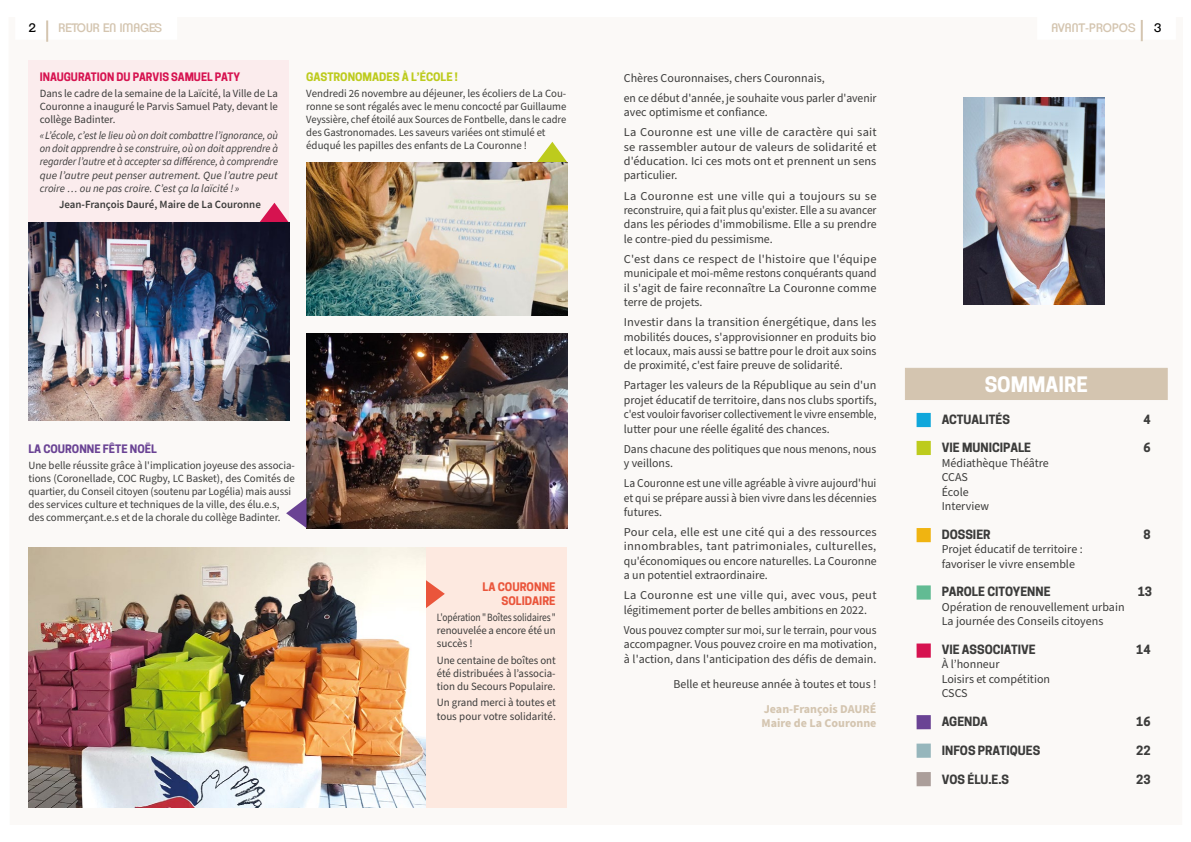
<style>
.page{position:relative;width:1191px;height:842px;background:#fff}
.page>*{position:absolute;margin:0;border:0;box-sizing:border-box;transform-origin:0 0}
.t1{font:700 20px "Cooper Hewitt";color:#fff}
.t2{font:12px/14.4px "Source Sans Pro";color:#3c3c3b;text-align:justify;scale:1.04 1}
.t3{font:12px/14.4px "Source Sans Pro";color:#3c3c3b}
.t4{font:12px/14.4px "Source Sans Pro";color:#3c3c3b;text-align:justify;scale:.95 1}
.t5{font:700 12px "Cooper Hewitt";color:#3c3c3b}
.t6{font:12px/14.4px "Source Sans Pro";color:#3c3c3b;text-align:justify;scale:.96 1}
.t7{font:700 12px/13.5px "Source Sans Pro";color:#d4c5b0}
.t8{font:12px "Clemente P Dai";color:#d4c5b0}
.t9{font:12px "Clemente P Dai";color:#000}
.t10{font:11.1px/13.3px "Source Sans Pro";color:#3c3c3b;text-align:justify}
.t11{font:11.1px/13.3px "Source Sans Pro";color:#3c3c3b;text-align:justify;scale:.86 1}
.t12{font:700 11.1px/13.3px "Cooper Hewitt";color:#ea553b;text-align:right}
.t13{font:11px/13.2px "Source Sans Pro";color:#3c3c3b}
.t14{font:italic 11px/13.2px "Source Sans Pro";color:#3c3c3b;text-align:justify;scale:.95 1}
.t15{font:600 11px "Source Sans Pro";color:#3c3c3b}
.t16{font:700 11px "Cooper Hewitt";color:#d61350}
.t17{font:700 11px "Cooper Hewitt";color:#bdcb1d}
.t18{font:700 11px "Cooper Hewitt";color:#6a4394}
</style>
<div class="page">
<div style="left:28px;top:60px;width:261px;height:162px;background:#fbeced"></div>
<div style="left:425px;top:547px;width:142px;height:261px;background:#fde9e0"></div>
<svg style="left:537px;top:142px;width:30px;height:20px"></svg>
<svg style="left:259px;top:203px;width:30px;height:20px"></svg>
<img style="left:28px;top:223px;width:261px;height:198px">
<img style="left:963px;top:97px;width:141px;height:207px">
<img style="left:306px;top:333px;width:261px;height:196px">
<img style="left:306px;top:162px;width:261px;height:153px">
<svg style="left:286px;top:498px;width:20px;height:30px"></svg>
<svg style="left:425px;top:579px;width:20px;height:30px"></svg>
<img style="left:28px;top:547px;width:397px;height:261px">
<hr style="left:46px;top:20px;width:2px;height:22px;background:#d4c5b0">
<hr style="left:1140px;top:20px;width:2px;height:21px;background:#d4c5b0">
<div style="left:916px;top:413px;width:14px;height:14px;background:#10a7db"></div>
<div style="left:916px;top:441px;width:14px;height:14px;background:#bdcb1d"></div>
<div style="left:916px;top:528px;width:14px;height:14px;background:#f0b411"></div>
<div style="left:916px;top:715px;width:14px;height:14px;background:#6a4394"></div>
<div style="left:905px;top:368px;width:262px;height:32px;background:#d4c5b0"></div>
<div style="left:916px;top:743px;width:14px;height:15px;background:#96b6bc"></div>
<div style="left:916px;top:643px;width:14px;height:15px;background:#d61350"></div>
<div style="left:916px;top:585px;width:14px;height:15px;background:#62bb93"></div>
<div style="left:916px;top:772px;width:14px;height:14px;background:#ab9e9a"></div>
<p class="t9" style="left:29px;top:21px;width:9px">2</p>
<p class="t8" style="left:59px;top:21px;width:105px">RETOUR EN IMAGES</p>
<p class="t8" style="left:1051px;top:21px;width:86px">AVANT-PROPOS</p>
<p class="t9" style="left:1153px;top:21px;width:9px">3</p>
<p class="t3" style="left:624px;top:68px;width:254px;line-height:20.1px">Chères Couronnaises, chers Couronnais,<br>en ce début d'année, je souhaite vous parler d'avenir</p>
<p class="t3" style="left:624px;top:103px;width:254px;line-height:20.1px">avec optimisme et confiance.<br>La Couronne est une ville de caractère qui sait</p>
<p class="t2" style="left:624px;top:140px;width:245px">se rassembler autour de valeurs de solidarité et d'éducation. Ici ces mots ont et prennent un sens particulier.</p>
<p class="t2" style="left:624px;top:189px;width:244px">La Couronne est une ville qui a toujours su se reconstruire, qui a fait plus qu'exister. Elle a su avancer dans les périodes d'immobilisme. Elle a su prendre le contre-pied du pessimisme.</p>
<p class="t2" style="left:624px;top:252px;width:244px">C'est dans ce respect de l'histoire que l'équipe municipale et moi-même restons conquérants quand il s'agit de faire reconnaître La Couronne comme terre de projets.</p>
<p class="t2" style="left:624px;top:315px;width:244px">Investir dans la transition énergétique, dans les mobilités douces, s'approvisionner en produits bio et locaux, mais aussi se battre pour le droit aux soins de proximité, c'est faire preuve de solidarité.</p>
<p class="t3" style="left:624px;top:379px;width:254px;text-align:justify">Partager les valeurs de la République au sein d'un projet éducatif de territoire, dans nos clubs sportifs, c'est vouloir favoriser collectivement le vivre ensemble, lutter pour une réelle égalité des chances.</p>
<p class="t3" style="left:624px;top:442px;width:254px">Dans chacune des politiques que nous menons, nous y veillons.</p>
<p class="t6" style="left:624px;top:476px;width:265px">La Couronne est une ville agréable à vivre aujourd'hui et qui se prépare aussi à bien vivre dans les décennies futures.</p>
<p class="t2" style="left:624px;top:525px;width:245px">Pour cela, elle est une cité qui a des ressources innombrables, tant patrimoniales, culturelles, qu'économiques ou encore naturelles. La Couronne a un potentiel extraordinaire.</p>
<p class="t2" style="left:624px;top:588px;width:244px">La Couronne est une ville qui, avec vous, peut légitimement porter de belles ambitions en 2022.</p>
<p class="t4" style="left:624px;top:623px;width:267px">Vous pouvez compter sur moi, sur le terrain, pour vous accompagner. Vous pouvez croire en ma motivation, à l'action, dans l'anticipation des défis de demain.</p>
<p class="t3" style="left:673px;top:677px;width:204px">Belle et heureuse année à toutes et tous !</p>
<p class="t7" style="left:761px;top:703px;width:116px">Jean-François DAURÉ<br>Maire de La Couronne</p>
<p class="t17" style="left:306px;top:70px;width:153px">GASTRONOMADES À L’ÉCOLE !</p>
<p class="t13" style="left:306px;top:87px;width:262px">Vendredi 26 novembre au déjeuner, les écoliers de La Cou&shy;ronne se sont régalés avec le menu concocté par Guillaume Veyssière, chef étoilé aux Sources de Fontbelle, dans le cadre des Gastronomades. Les saveurs variées ont stimulé et éduqué les papilles des enfants de La Couronne !</p>
<p class="t16" style="left:40px;top:70px;width:202px">INAUGURATION DU PARVIS SAMUEL PATY</p>
<p class="t13" style="left:40px;top:87px;width:240px;text-align:justify">Dans le cadre de la semaine de la Laïcité, la Ville de La Couronne a inauguré le Parvis Samuel Paty, devant le collège Badinter.</p>
<p class="t14" style="left:40px;top:129px;width:252px">« L’école, c’est le lieu où on doit combattre l’ignorance, où on doit apprendre à se construire, où on doit apprendre à regarder l’autre et à accepter sa différence, à comprendre que l’autre peut penser autrement. Que l’autre peut croire … ou ne pas croire. C’est ça la laïcité ! »</p>
<p class="t15" style="left:59px;top:197px;width:203px">Jean-François Dauré, Maire de La Couronne</p>
<h1 class="t1" style="left:984px;top:373px;width:105px">SOMMAIRE</h1>
<p class="t5" style="left:941px;top:412px;width:70px">ACTUALITÉS</p>
<p class="t5" style="left:1143px;top:412px;width:9px">4</p>
<p class="t5" style="left:941px;top:441px;width:91px">VIE MUNICIPALE</p>
<p class="t5" style="left:1143px;top:441px;width:9px">6</p>
<p class="t3" style="left:941px;top:456px;width:108px">Médiathèque Théâtre<br>CCAS<br>École<br>Interview</p>
<p class="t5" style="left:941px;top:527px;width:50px">DOSSIER</p>
<p class="t5" style="left:1143px;top:527px;width:9px">8</p>
<p class="t3" style="left:941px;top:542px;width:142px">Projet éducatif de territoire : favoriser le vivre ensemble</p>
<p class="t5" style="left:941px;top:585px;width:110px">PAROLE CITOYENNE</p>
<p class="t5" style="left:1137px;top:585px;width:16px">13</p>
<p class="t3" style="left:941px;top:600px;width:184px">Opération de renouvellement urbain<br>La journée des Conseils citoyens</p>
<p class="t5" style="left:941px;top:642px;width:95px">VIE ASSOCIATIVE</p>
<p class="t5" style="left:1136px;top:642px;width:16px">14</p>
<p class="t3" style="left:941px;top:658px;width:110px">À l’honneur<br>Loisirs et compétition<br>CSCS</p>
<p class="t5" style="left:941px;top:714px;width:48px">AGENDA</p>
<p class="t5" style="left:1136px;top:714px;width:16px">16</p>
<p class="t5" style="left:941px;top:743px;width:100px">INFOS PRATIQUES</p>
<p class="t5" style="left:1136px;top:743px;width:16px">22</p>
<p class="t5" style="left:941px;top:772px;width:69px">VOS ÉLU.E.S</p>
<p class="t5" style="left:1136px;top:772px;width:16px">23</p>
<p class="t18" style="left:28px;top:442px;width:130px">LA COURONNE FÊTE NOËL</p>
<p class="t13" style="left:28px;top:459px;width:268px">Une belle réussite grâce à l'implication joyeuse des associa&shy;tions (Coronellade, COC Rugby, LC Basket), des Comités de quartier, du Conseil citoyen (soutenu par Logélia) mais aussi des services culture et techniques de la ville, des élu.e.s, des commerçant.e.s et de la chorale du collège Badinter.</p>
<p class="t12" style="left:482px;top:580px;width:75px">LA COURONNE<br>SOLIDAIRE</p>
<p class="t11" style="left:437px;top:611px;width:140px">L'opération " Boîtes solidaires " renouvelée a encore été un succès !</p>
<p class="t10" style="left:437px;top:654px;width:120px">Une centaine de boîtes ont été distribuées à l’associa&shy;tion du Secours Populaire.</p>
<p class="t10" style="left:437px;top:696px;width:120px">Un grand merci à toutes et tous pour votre solidarité.</p>
</div>
